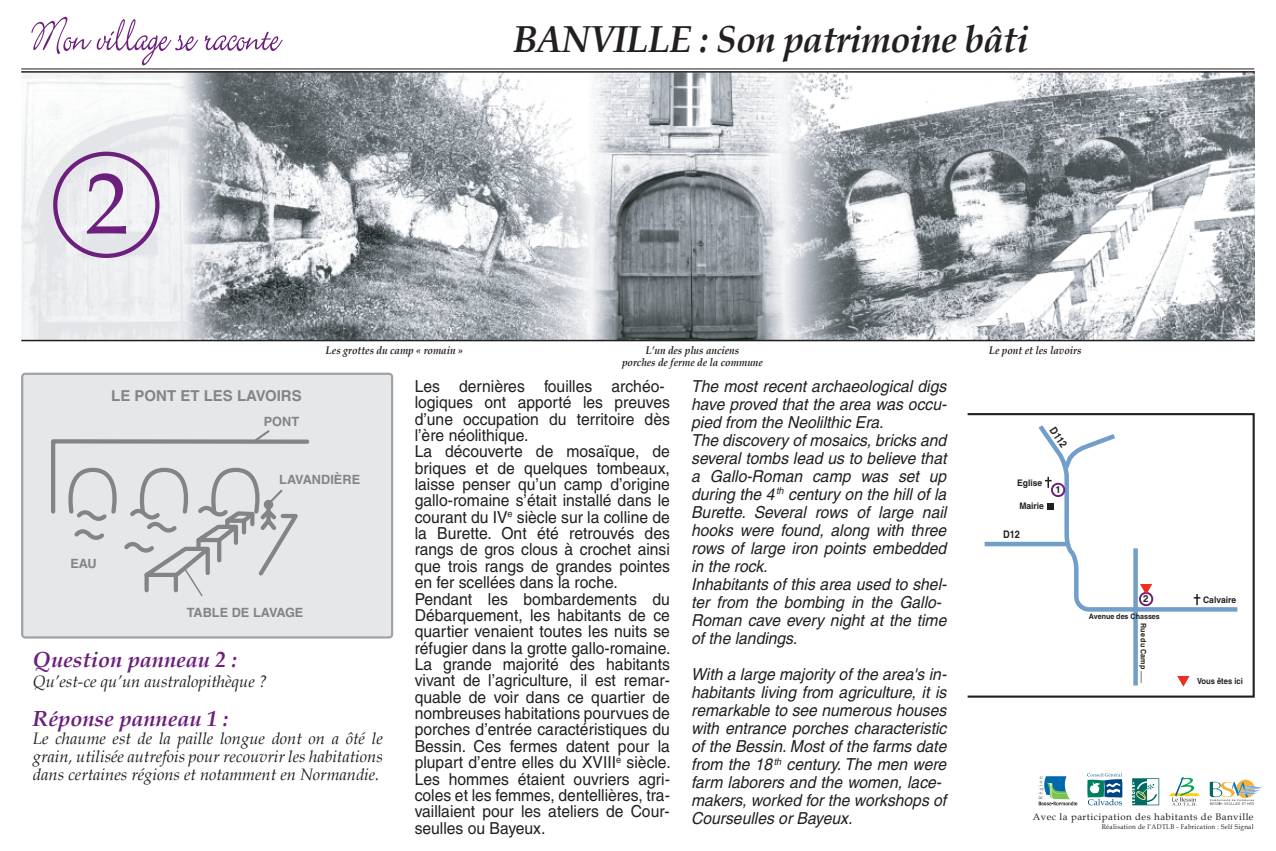
<style>
.page{position:relative;width:1276px;height:851px;background:#fff}
.page>*{position:absolute;margin:0;border:0;box-sizing:border-box;transform-origin:0 0}
.t1{font:85.5px "Book Antiqua";color:#6c1f7d}
.t2{font:italic 700 37.5px "Book Antiqua";letter-spacing:-.02em;color:#231f20}
.t3{font:italic 700 21.75px "Book Antiqua";color:#6c1f7d}
.t4{font:16.5px/16.4px "Helvetica";color:#231f20;scale:.95 1}
.t5{font:italic 16.5px/18px "Helvetica";color:#231f20;scale:.95 1}
.t6{font:italic 16.5px/18px "Book Antiqua";color:#231f20;text-align:justify}
.t7{font:700 15px "Helvetica";color:#828487}
.t8{font:700 12.75px "Helvetica";color:#828487}
.t9{font:italic 700 11.02px/12px "Book Antiqua";color:#231f20;text-align:center;scale:.9 1}
.t10{font:700 10.5px "Helvetica";color:#231f20;scale:.88 1}
.t11{font:700 9.75px "Helvetica";color:#231f20}
.t12{font:9.45px "Book Antiqua";letter-spacing:.05em;color:#231f20}
.t13{font:700 9px "Helvetica";color:#231f20;scale:.95 1}
.t14{font:700 8.32px "Helvetica";color:#231f20;scale:.91 1}
.t15{font:700 7.5px "Helvetica";color:#231f20;scale:.95 1}
.t16{font:6.82px "Book Antiqua";letter-spacing:.05em;color:#231f20;scale:.92 1}
</style>
<div class="page">
<img style="left:21px;top:73px;width:1233px;height:267px">
<div style="left:21px;top:372px;width:372px;height:266px;background:#e6e7e9"></div>
<svg style="left:53px;top:152px;width:106px;height:106px"></svg>
<hr style="left:21px;top:71px;width:1233px;height:2px;background:#231f20">
<hr style="left:21px;top:69px;width:1233px;height:1px;background:#231f20">
<hr style="left:21px;top:340px;width:1233px;height:1px;background:#231f20">
<svg style="left:31px;top:17px;width:252px;height:48px"></svg>
<svg style="left:1132px;top:778px;width:27px;height:27px"></svg>
<svg style="left:1087px;top:773px;width:35px;height:32px"></svg>
<svg style="left:1038px;top:776px;width:39px;height:29px"></svg>
<svg style="left:1209px;top:779px;width:54px;height:26px"></svg>
<svg style="left:1169px;top:777px;width:31px;height:29px"></svg>
<svg style="left:967px;top:413px;width:287px;height:284px"></svg>
<svg style="left:1177px;top:676px;width:12px;height:10px"></svg>
<svg style="left:1034px;top:420px;width:207px;height:193px"></svg>
<svg style="left:49px;top:428px;width:262px;height:170px;background:#d8d9db"></svg>
<p class="t1" style="left:85px;top:145px;width:44px">2</p>
<p class="t2" style="left:513px;top:13px;width:517px">BANVILLE : Son patrimoine bâti</p>
<p class="t9" style="left:326px;top:344px;width:154px">Les grottes du camp « romain »</p>
<p class="t9" style="left:622px;top:344px;width:158px">L’un des plus anciens<br>porches de ferme de la commune</p>
<p class="t9" style="left:989px;top:344px;width:104px">Le pont et les lavoirs</p>
<p class="t7" style="left:111px;top:386px;width:192px">LE PONT ET LES LAVOIRS</p>
<p class="t8" style="left:264px;top:413px;width:37px">PONT</p>
<p class="t8" style="left:70px;top:555px;width:28px">EAU</p>
<p class="t8" style="left:279px;top:472px;width:82px">LAVANDIÈRE</p>
<p class="t8" style="left:187px;top:604px;width:118px">TABLE DE LAVAGE</p>
<p class="t3" style="left:33px;top:644px;width:206px">Question panneau 2 :</p>
<p class="t6" style="left:33px;top:671px;width:236px">Qu’est-ce qu’un australopithèque ?</p>
<p class="t3" style="left:33px;top:703px;width:197px">Réponse panneau 1 :</p>
<p class="t6" style="left:33px;top:728px;width:351px">Le chaume est de la paille longue dont on a ôté le grain, utilisée autrefois pour recouvrir les habitations dans certaines régions et notamment en Normandie.</p>
<p class="t4" style="left:415px;top:378px;width:271px">Les dernières fouilles archéo&shy;logiques ont apporté les preuves d’une occupation du territoire dès l’ère néolithique.<br>La découverte de mosaïque, de briques et de quelques tombeaux, laisse penser qu’un camp d’origine gallo-romaine s’était installé dans le courant du IV<sup>e</sup> siècle sur la colline de la Burette. Ont été retrouvés des rangs de gros clous à crochet ainsi que trois rangs de grandes pointes en fer scellées dans la roche.<br>Pendant les bombardements du Débarquement, les habitants de ce quartier venaient toutes les nuits se réfugier dans la grotte gallo-romaine.<br>La grande majorité des habitants vivant de l’agriculture, il est remar&shy;quable de voir dans ce quartier de nombreuses habitations pourvues de porches d’entrée caractéristiques du Bessin. Ces fermes datent pour la plupart d’entre elles du XVIII<sup>e</sup> siècle.<br>Les hommes étaient ouvriers agri&shy;coles et les femmes, dentellières, tra&shy;vaillaient pour les ateliers de Cour&shy;seulles ou Bayeux.</p>
<p class="t5" style="left:691px;top:377px;width:270px">The most recent archaeological digs have proved that the area was occu&shy;pied from the Neolilthic Era.<br>The discovery of mosaics, bricks and several tombs lead us to believe that a Gallo-Roman camp was set up during the 4 <sup>th</sup> century on the hill of la<br>Burette. Several rows of large nail hooks were found, along with three rows of large iron points embedded in the rock.<br>Inhabitants of this area used to shel&shy;ter from the bombing in the Gallo-<br>Roman cave every night at the time of the landings.</p>
<p class="t5" style="left:691px;top:665px;width:270px">With a large majority of the area's in&shy;habitants living from agriculture, it is remarkable to see numerous houses with entrance porches characteristic of the Bessin. Most of the farms date from the 18 <sup>th</sup> century. The men were farm laborers and the women, lace&shy;makers, worked for the workshops of Courseulles or Bayeux.</p>
<p class="t10" style="left:1058px;top:424px;width:27px;rotate:57deg">D112</p>
<p class="t13" style="left:1017px;top:477px;width:28px">Eglise</p>
<p class="t13" style="left:1019px;top:500px;width:28px">Mairie</p>
<p class="t10" style="left:1003px;top:528px;width:21px">D12</p>
<p class="t11" style="left:1055px;top:484px;width:7px">1</p>
<p class="t11" style="left:1143px;top:593px;width:7px">2</p>
<p class="t15" style="left:1089px;top:611px;width:76px">Avenue des Chasses</p>
<p class="t15" style="left:1148px;top:623px;width:64px;rotate:90deg">Rue du Camp ......</p>
<p class="t13" style="left:1203px;top:594px;width:36px">Calvaire</p>
<p class="t14" style="left:1197px;top:675px;width:52px">Vous êtes ici</p>
<p class="t12" style="left:1032px;top:809px;width:222px">Avec la participation des habitants de Banville</p>
<p class="t16" style="left:1101px;top:821px;width:167px">Réalisation de l’ADTLB - Fabrication : Self Signal</p>
</div>
